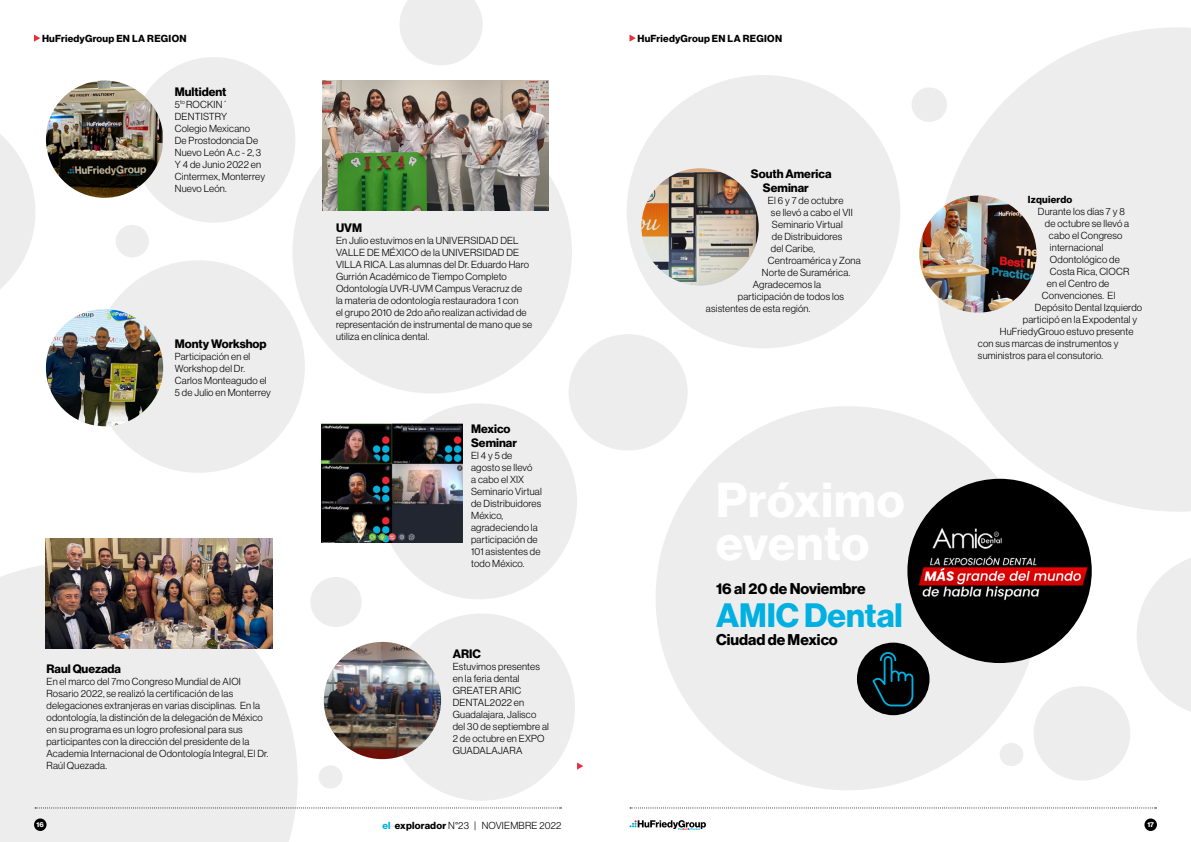
<style>
.page{position:relative;width:1191px;height:842px;background:#fff}
.page>*{position:absolute;margin:0;border:0;box-sizing:border-box;transform-origin:0 0}
.t1{font:33.1px "N Haas Grotesk DS Pro 75 Bd";color:#00b0e1}
.t2{font:15.3px "N Haas Grotesk DS Pro 75 Bd";color:#000}
.t3{font:12px/14.4px "N Haas Grotesk DS Pro 75 Bd";color:#000}
.t4{font:10px/12px "N Haas Grotesk DS Pro 45 Lt";letter-spacing:.02em;color:#000}
.t5{font:10px "N Haas Grotesk DS Pro 75 Bd";letter-spacing:.02em;color:#000}
.t6{font:7px "N Haas Grotesk DS Pro 75 Bd";color:#fff}
.s1{font-family:"N Haas Grotesk DS Pro 75 Bd";color:#00b0e1}
.s2{font-family:"N Haas Grotesk DS Pro 75 Bd";color:#ededed}
.s3{font-family:"N Haas Grotesk DS Pro 75 Bd"}
</style>
<div class="page">
<div style="left:132px;top:57px;width:163px;height:166px;background:#ededed;border-radius:50%"></div>
<div style="left:292px;top:111px;width:280px;height:282px;background:#ededed;border-radius:50%"></div>
<div style="left:92px;top:260px;width:213px;height:213px;background:#ededed;border-radius:50%"></div>
<div style="left:387px;top:613px;width:188px;height:188px;background:#ededed;border-radius:50%"></div>
<div style="left:626px;top:75px;width:274px;height:273px;background:#ededed;border-radius:50%"></div>
<svg style="left:937px;top:27px;width:254px;height:485px;fill:#ededed"></svg>
<div style="left:655px;top:406px;width:385px;height:384px;background:#ededed;border-radius:50%"></div>
<div style="left:381px;top:403px;width:196px;height:196px;background:#ededed;border-radius:50%"></div>
<svg style="left:0;top:562px;width:298px;height:280px;fill:#ededed"></svg>
<div style="left:911px;top:87px;width:36px;height:35px;background:#ededed;border-radius:50%"></div>
<div style="left:310px;top:577px;width:52px;height:50px;background:#ededed;border-radius:50%"></div>
<div style="left:1033px;top:686px;width:97px;height:95px;background:#ededed;border-radius:50%"></div>
<div style="left:318px;top:765px;width:24px;height:23px;background:#ededed;border-radius:50%"></div>
<div style="left:999px;top:743px;width:24px;height:23px;background:#ededed;border-radius:50%"></div>
<div style="left:568px;top:334px;width:119px;height:116px;background:#ededed;border-radius:50%"></div>
<svg style="left:0;top:134px;width:35px;height:155px"></svg>
<div style="left:116px;top:225px;width:33px;height:32px;background:#ededed;border-radius:50%"></div>
<svg style="left:400px;top:0;width:82px;height:65px"></svg>
<svg style="left:1137px;top:558px;width:54px;height:154px"></svg>
<svg style="left:35px;top:807px;width:526px;height:1px"></svg>
<svg style="left:629px;top:820px;width:77px;height:10px"></svg>
<svg style="left:630px;top:807px;width:526px;height:1px"></svg>
<div style="left:34px;top:818px;width:13px;height:13px;background:#000;border-radius:50%"></div>
<div style="left:1144px;top:818px;width:13px;height:13px;background:#000;border-radius:50%"></div>
<img style="left:324px;top:642px;width:117px;height:117px;border-radius:59px">
<img style="left:46px;top:81px;width:117px;height:117px">
<img style="left:322px;top:81px;width:226px;height:130px">
<svg style="left:577px;top:762px;width:6px;height:8px"></svg>
<svg style="left:34px;top:35px;width:6px;height:7px"></svg>
<img style="left:321px;top:424px;width:141px;height:119px">
<img style="left:46px;top:309px;width:117px;height:117px;border-radius:59px">
<img style="left:46px;top:538px;width:226px;height:110px">
<img style="left:641px;top:168px;width:117px;height:117px;border-radius:59px">
<img style="left:907px;top:479px;width:184px;height:184px;border-radius:92px">
<img style="left:919px;top:195px;width:117px;height:118px;border-radius:59px">
<svg style="left:629px;top:35px;width:7px;height:7px"></svg>
<div style="left:857px;top:643px;width:72px;height:72px;background:#000;border-radius:50%"></div>
<svg style="left:872px;top:652px;width:41px;height:54px"></svg>
<p class="t5" style="left:42px;top:32px;width:146px">HuFriedyGroup EN LA REGION</p>
<p class="t3" style="left:175px;top:85px;width:53px">Multident</p>
<p class="t4" style="left:175px;top:98px;width:92px">5<sup>to</sup> ROCKIN´<br>DENTISTRY<br>Colegio Mexicano<br>De Prostodoncia De<br>Nuevo León A.c - 2, 3<br>Y 4 de Junio 2022 en<br>Cintermex, Monterrey<br>Nuevo León.</p>
<p class="t3" style="left:175px;top:337px;width:93px">Monty Workshop</p>
<p class="t4" style="left:175px;top:351px;width:97px">Participación en el<br>Workshop del Dr.<br>Carlos Monteagudo el<br>5 de Julio en Monterrey</p>
<p class="t3" style="left:47px;top:662px;width:76px">Raul Quezada</p>
<p class="t4" style="left:47px;top:675px;width:223px">En el marco del 7mo Congreso Mundial de AIOI Rosario 2022, se realizó la certificación de las delegaciones extranjeras en varias disciplinas. En la odontología, la distinción de la delegación de México en su programa es un logro profesional para sus participantes con la dirección del presidente de la Academia Internacional de Odontología Integral, El Dr.<br>Raúl Quezada.</p>
<p class="t3" style="left:336px;top:221px;width:28px">UVM</p>
<p class="t4" style="left:336px;top:235px;width:198px">En Julio estuvimos en la UNIVERSIDAD DEL VALLE DE MÉXICO de la UNIVERSIDAD DE VILLA RICA. Las alumnas del Dr. Eduardo Haro Gurrión Académico de Tiempo Completo Odontología UVR-UVM Campus Veracruz de<br>la materia de odontología restauradora 1 con<br>el grupo 2010 de 2do año realizan actividad de representación de instrumental de mano que se utiliza en clínica dental.</p>
<p class="t3" style="left:471px;top:422px;width:47px">Mexico<br>Seminar</p>
<p class="t4" style="left:471px;top:450px;width:72px">El 4 y 5 de agosto se llevó<br>a cabo el XIX<br>Seminario Virtual de Distribuidores<br>México, agradeciendo la participación de<br>101 asistentes de todo México.</p>
<p class="t3" style="left:453px;top:647px;width:30px">ARIC</p>
<p class="t4" style="left:453px;top:660px;width:98px">Estuvimos presentes en la feria dental<br>GREATER ARIC<br>DENTAL2022 en<br>Guadalajara, Jalisco del 30 de septiembre al<br>2 de octubre en EXPO<br>GUADALAJARA</p>
<p class="t5" style="left:637px;top:32px;width:146px">HuFriedyGroup EN LA REGION</p>
<p class="t3" style="left:763px;top:166px;width:70px;text-indent:-12px">South America<br>Seminar</p>
<p class="t4" style="left:768px;top:194px;width:77px">El 6 y 7 de octubre</p>
<p class="t4" style="left:771px;top:206px;width:83px">se llevó a cabo el VII</p>
<p class="t4" style="left:772px;top:218px;width:72px">Seminario Virtual</p>
<p class="t4" style="left:772px;top:230px;width:72px">de Distribuidores</p>
<p class="t4" style="left:771px;top:242px;width:46px">del Caribe,</p>
<p class="t4" style="left:768px;top:254px;width:94px">Centroamérica y Zona</p>
<p class="t4" style="left:762px;top:266px;width:90px">Norte de Suramérica.</p>
<p class="t4" style="left:753px;top:278px;width:70px">Agradecemos la</p>
<p class="t4" style="left:738px;top:290px;width:108px">participación de todos los</p>
<p class="t4" style="left:706px;top:302px;width:106px">asistentes de esta región.</p>
<p class="t5" style="left:1028px;top:194px;width:46px">Izquierdo</p>
<p class="t4" style="left:1038px;top:206px;width:88px">Durante los días 7 y 8</p>
<p class="t4" style="left:1045px;top:218px;width:86px">de octubre se llevó a</p>
<p class="t4" style="left:1049px;top:230px;width:75px">cabo el Congreso</p>
<p class="t4" style="left:1050px;top:242px;width:55px">internacional</p>
<p class="t4" style="left:1050px;top:254px;width:71px">Odontológico de</p>
<p class="t4" style="left:1050px;top:266px;width:81px">Costa Rica, CIOCR</p>
<p class="t4" style="left:1047px;top:278px;width:64px">en el Centro de</p>
<p class="t4" style="left:1042px;top:290px;width:75px">Convenciones. El</p>
<p class="t4" style="left:1035px;top:302px;width:109px">Depósito Dental Izquierdo</p>
<p class="t4" style="left:1023px;top:314px;width:116px">participó en la Expodental y</p>
<p class="t4" style="left:1000px;top:326px;width:135px">HuFriedyGrouo estuvo presente</p>
<p class="t4" style="left:978px;top:338px;width:142px">con sus marcas de instrumentos y</p>
<p class="t4" style="left:978px;top:350px;width:126px">suministros para el consutorio.</p>
<h2 class="t2" style="left:716px;top:579px;width:151px">16 al 20 de Noviembre</h2>
<h1 class="t1" style="left:716px;top:596px;width:188px">AMIC Dental</h1>
<h2 class="t2" style="left:716px;top:631px;width:123px">Ciudad de Mexico</h2>
<p class="t6" style="left:37px;top:821px;width:9px">16</p>
<p class="t4" style="left:382px;top:819px;width:180px"><span class="s1">el</span><span class="s2">•</span><span class="s3">explorador</span> N°23 | NOVIEMBRE 2022</p>
<p class="t6" style="left:1147px;top:821px;width:8px">17</p>
</div>
